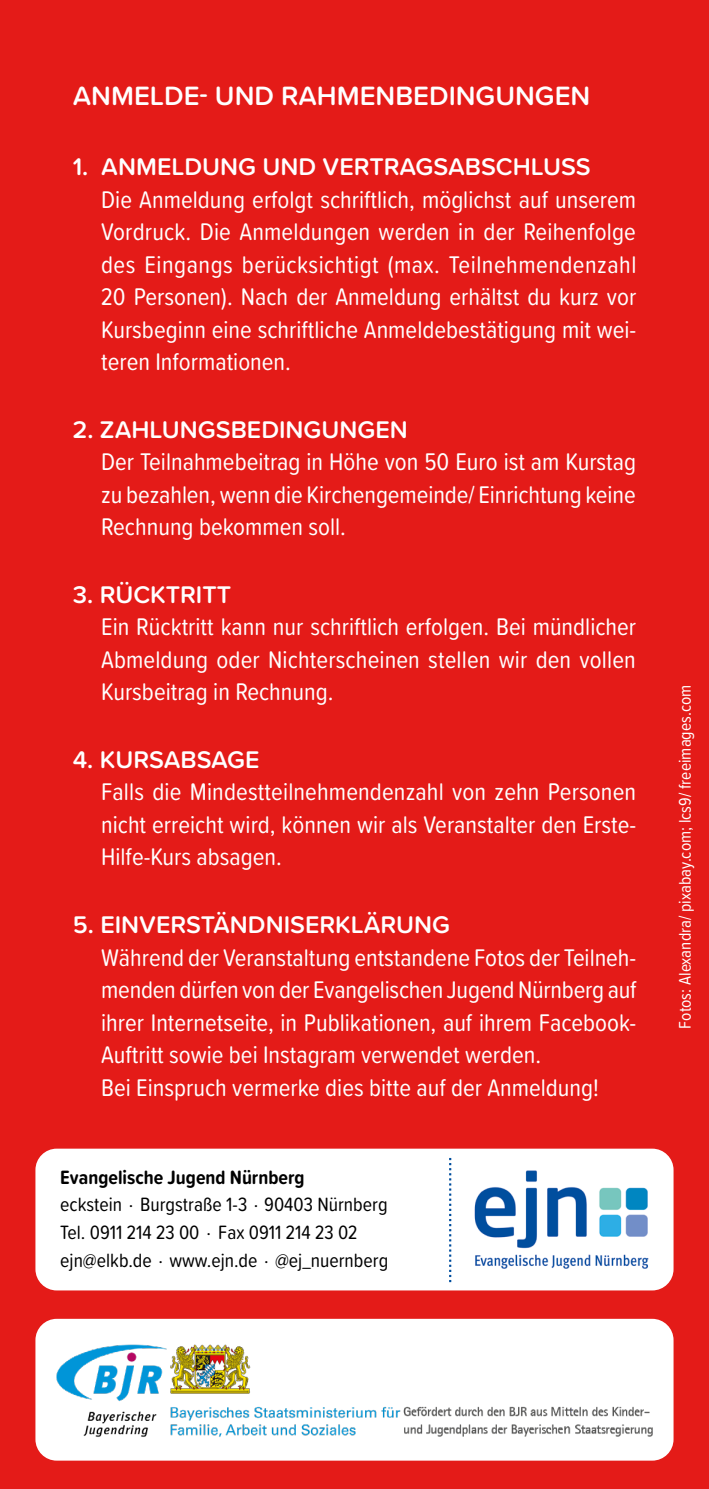
<style>
.page{position:relative;width:709px;height:1489px;background:#fff}
.page>*{position:absolute;margin:0;border:0;box-sizing:border-box;transform-origin:0 0}
.t1{font:600 27.5px "Proxima Soft";color:#fff}
.t2{font:25px/32.5px "Proxima Soft Cond";color:#fff;text-align:justify}
.t3{font:600 25px "Proxima Soft";color:#fff}
.t4{font:20px/27.5px "Proxima Soft Cond";color:#000}
.t5{font:700 20px "Proxima Soft Cond";color:#000}
.t6{font:17.5px "Proxima Soft Cond";color:#fff}
</style>
<div class="page">
<div style="left:0;top:0;width:709px;height:1488px;background:#e41b18"></div>
<div style="left:35px;top:1148px;width:638px;height:142px;background:#fff;border-radius:21px"></div>
<svg style="left:449px;top:1157px;width:2px;height:124px"></svg>
<img style="left:474px;top:1170px;width:175px;height:99px">
<div style="left:35px;top:1318px;width:638px;height:142px;background:#fff;border-radius:21px"></div>
<img style="left:56px;top:1344px;width:597px;height:93px">
<p class="t1" style="left:73px;top:75px;width:519px">ANMELDE- UND RAHMENBEDINGUNGEN</p>
<p class="t3" style="left:73px;top:148px;width:519px">1. ANMELDUNG UND VERTRAGSABSCHLUSS</p>
<p class="t2" style="left:101px;top:182px;width:537px">Die Anmeldung erfolgt schriftlich, möglichst auf unserem Vordruck. Die Anmeldungen werden in der Reihenfolge des Eingangs berücksichtigt (max. Teilnehmendenzahl 20 Personen). Nach der Anmeldung erhältst du kurz vor Kursbeginn eine schriftliche Anmeldebestätigung mit wei&shy;teren Informationen.</p>
<p class="t3" style="left:73px;top:410px;width:336px">2. ZAHLUNGSBEDINGUNGEN</p>
<p class="t2" style="left:101px;top:444px;width:536px">Der Teilnahmebeitrag in Höhe von 50 Euro ist am Kurstag zu bezahlen, wenn die Kirchengemeinde/ Einrichtung keine Rechnung bekommen soll.</p>
<p class="t3" style="left:73px;top:575px;width:160px">3. RÜCKTRITT</p>
<p class="t2" style="left:101px;top:609px;width:536px">Ein Rücktritt kann nur schriftlich erfolgen. Bei mündlicher Abmeldung oder Nichterscheinen stellen wir den vollen Kursbeitrag in Rechnung.</p>
<p class="t3" style="left:73px;top:740px;width:188px">4. KURSABSAGE</p>
<p class="t2" style="left:101px;top:774px;width:536px">Falls die Mindestteilnehmendenzahl von zehn Personen nicht erreicht wird, können wir als Veranstalter den Erste-Hilfe-Kurs absagen.</p>
<p class="t3" style="left:73px;top:905px;width:379px">5. EINVERSTÄNDNISERKLÄRUNG</p>
<p class="t2" style="left:101px;top:939px;width:537px;text-align:left">Während der Veranstaltung entstandene Fotos der Teilneh&shy;menden dürfen von der Evangelischen Jugend Nürnberg auf ihrer Internetseite, in Publikationen, auf ihrem Facebook-Auftritt sowie bei Instagram verwendet werden.<br>Bei Einspruch vermerke dies bitte auf der Anmeldung!</p>
<p class="t5" style="left:60px;top:1162px;width:246px">Evangelische Jugend Nürnberg</p>
<p class="t4" style="left:60px;top:1190px;width:329px">eckstein · Burgstraße 1-3 · 90403 Nürnberg<br>Tel. 0911 214 23 00 · Fax 0911 214 23 02 ejn@elkb.de · www.ejn.de · @ej_nuernberg</p>
<p class="t6" style="left:672px;top:1028px;width:345px;rotate:-90deg">Fotos: Alexandra/ pixabay.com; lcs9/ freeimages.com</p>
</div>
